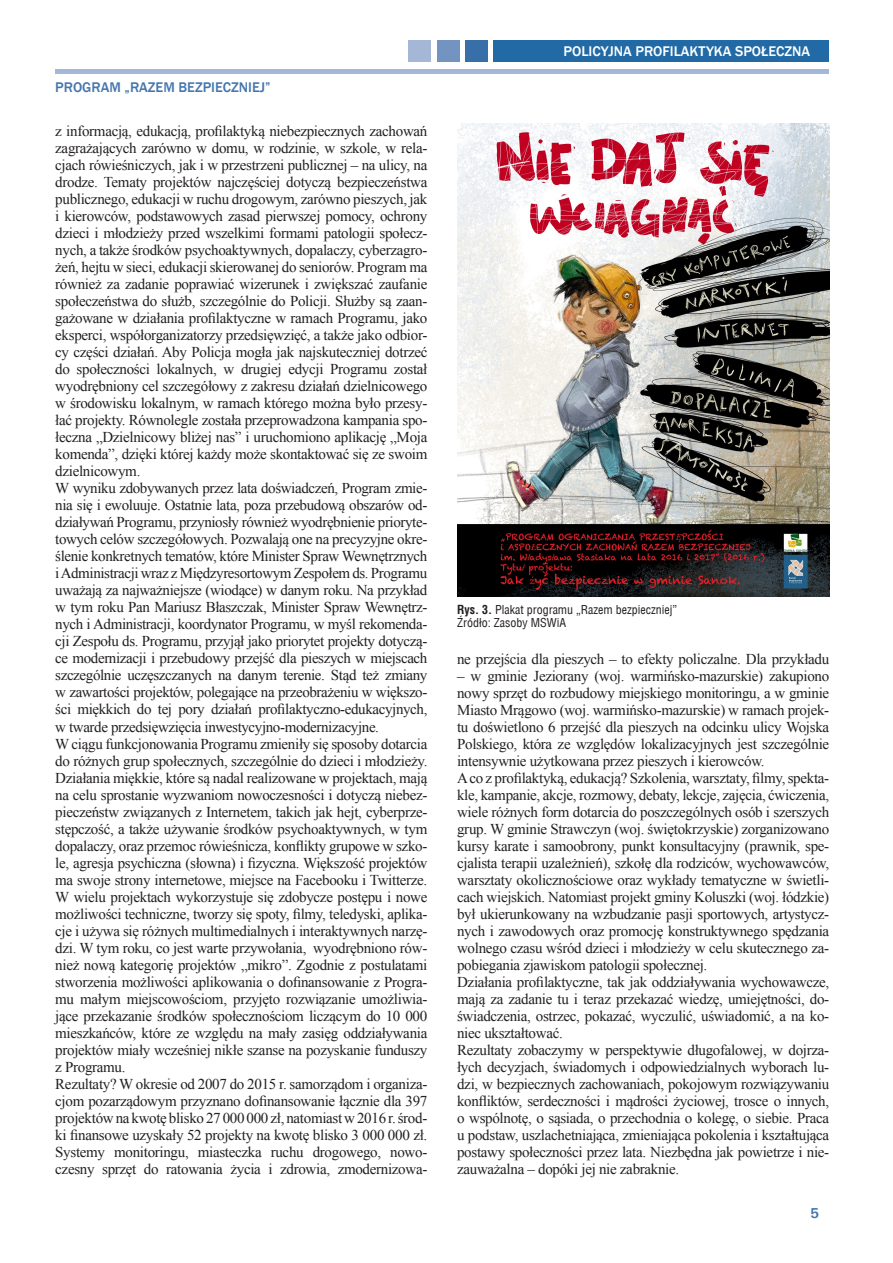
<style>
.page{position:relative;width:893px;height:1263px;background:#fff}
.page>*{position:absolute;margin:0;border:0;box-sizing:border-box;transform-origin:0 0}
.t1{font:15px/17px "Times New Roman";letter-spacing:-.02em;color:#231f20}
.t2{font:500 14.4px "Franklin Gothic";color:#fff}
.t3{font:500 14.4px "Franklin Gothic";color:#4476ae}
.t4{font:700 14.4px "Univers";color:#4476ae}
.t5{font:12px/13.5px "Switzerland Condensed";color:#231f20}
.s1{font-weight:700}
</style>
<div class="page">
<hr style="left:55px;top:70px;width:774px;height:4px;background:#a4b7d7">
<div style="left:493px;top:41px;width:336px;height:21px;background:#216aa5"></div>
<div style="left:465px;top:41px;width:23px;height:21px;background:#386fa9"></div>
<div style="left:437px;top:41px;width:22px;height:21px;background:#7393c1"></div>
<div style="left:408px;top:41px;width:23px;height:21px;background:#a4b7d7"></div>
<img style="left:457px;top:123px;width:372px;height:473px">
<p class="t3" style="left:55px;top:78px;width:217px">PROGRAM „RAZEM BEZPIECZNIEJ”</p>
<p class="t1" style="left:55px;top:122px;width:374px">z informacją, edukacją, profilaktyką niebezpiecznych zachowań zagrażających zarówno w domu, w rodzinie, w szkole, w rela&shy;cjach rówieśniczych, jak i w przestrzeni publicznej – na ulicy, na drodze. Tematy projektów najczęściej dotyczą bezpieczeństwa publicznego, edukacji w ruchu drogowym, zarówno pieszych, jak i kierowców, podstawowych zasad pierwszej pomocy, ochrony dzieci i młodzieży przed wszelkimi formami patologii społecz&shy;nych, a także środków psychoaktywnych, dopalaczy, cyberzagro&shy;żeń, hejtu w sieci, edukacji skierowanej do seniorów. Program ma również za zadanie poprawiać wizerunek i zwiększać zaufanie społeczeństwa do służb, szczególnie do Policji. Służby są zaan&shy;gażowane w działania profilaktyczne w ramach Programu, jako eksperci, współorganizatorzy przedsięwzięć, a także jako odbior&shy;cy części działań. Aby Policja mogła jak najskuteczniej dotrzeć do społeczności lokalnych, w drugiej edycji Programu został wyodrębniony cel szczegółowy z zakresu działań dzielnicowego w środowisku lokalnym, w ramach którego można było przesy&shy;łać projekty. Równolegle została przeprowadzona kampania spo&shy;łeczna „Dzielnicowy bliżej nas” i uruchomiono aplikację „Moja komenda”, dzięki której każdy może skontaktować się ze swoim dzielnicowym.<br>W wyniku zdobywanych przez lata doświadczeń, Program zmie&shy;nia się i ewoluuje. Ostatnie lata, poza przebudową obszarów od&shy;działywań Programu, przyniosły również wyodrębnienie prioryte&shy;towych celów szczegółowych. Pozwalają one na precyzyjne okre&shy;ślenie konkretnych tematów, które Minister Spraw Wewnętrznych i Administracji wraz z Międzyresortowym Zespołem ds. Programu uważają za najważniejsze (wiodące) w danym roku. Na przykład w tym roku Pan Mariusz Błaszczak, Minister Spraw Wewnętrz&shy;nych i Administracji, koordynator Programu, w myśl rekomenda&shy;cji Zespołu ds. Programu, przyjął jako priorytet projekty dotyczą&shy;ce modernizacji i przebudowy przejść dla pieszych w miejscach szczególnie uczęszczanych na danym terenie. Stąd też zmiany w zawartości projektów, polegające na przeobrażeniu w większo&shy;ści miękkich do tej pory działań profilaktyczno-edukacyjnych, w twarde przedsięwzięcia inwestycyjno-modernizacyjne.<br>W ciągu funkcjonowania Programu zmieniły się sposoby dotarcia do różnych grup społecznych, szczególnie do dzieci i młodzieży.<br>Działania miękkie, które są nadal realizowane w projektach, mają na celu sprostanie wyzwaniom nowoczesności i dotyczą niebez&shy;pieczeństw związanych z Internetem, takich jak hejt, cyberprze&shy;stępczość, a także używanie środków psychoaktywnych, w tym dopalaczy, oraz przemoc rówieśnicza, konflikty grupowe w szko&shy;le, agresja psychiczna (słowna) i fizyczna. Większość projektów ma swoje strony internetowe, miejsce na Facebooku i Twitterze.<br>W wielu projektach wykorzystuje się zdobycze postępu i nowe możliwości techniczne, tworzy się spoty, filmy, teledyski, aplika&shy;cje i używa się różnych multimedialnych i interaktywnych narzę&shy;dzi. W tym roku, co jest warte przywołania, wyodrębniono rów&shy;nież nową kategorię projektów „mikro”. Zgodnie z postulatami stworzenia możliwości aplikowania o dofinansowanie z Progra&shy;mu małym miejscowościom, przyjęto rozwiązanie umożliwia&shy;jące przekazanie środków społecznościom liczącym do 10 000 mieszkańców, które ze względu na mały zasięg oddziaływania projektów miały wcześniej nikłe szanse na pozyskanie funduszy z Programu.<br>Rezultaty? W okresie od 2007 do 2015 r. samorządom i organiza&shy;cjom pozarządowym przyznano dofinansowanie łącznie dla 397 projektów na kwotę blisko 27 000 000 zł, natomiast w 2016 r. środ&shy;ki finansowe uzyskały 52 projekty na kwotę blisko 3 000 000 zł.<br>Systemy monitoringu, miasteczka ruchu drogowego, nowo&shy;czesny sprzęt do ratowania życia i zdrowia, zmodernizowa-</p>
<p class="t2" style="left:563px;top:43px;width:248px">POLICYJNA PROFILAKTYKA SPOŁECZNA</p>
<p class="t5" style="left:457px;top:603px;width:222px"><span class="s1">Rys. 3.</span> Plakat programu „Razem bezpieczniej”<br>Źródło: Zasoby MSWiA</p>
<p class="t1" style="left:457px;top:650px;width:374px">ne przejścia dla pieszych – to efekty policzalne. Dla przykładu</p>
<p class="t1" style="left:457px;top:667px;width:374px">– w gminie Jeziorany (woj. warmińsko-mazurskie) zakupiono nowy sprzęt do rozbudowy miejskiego monitoringu, a w gminie Miasto Mrągowo (woj. warmińsko-mazurskie) w ramach projek&shy;tu doświetlono 6 przejść dla pieszych na odcinku ulicy Wojska Polskiego, która ze względów lokalizacyjnych jest szczególnie intensywnie użytkowana przez pieszych i kierowców.<br>A co z profilaktyką, edukacją? Szkolenia, warsztaty, filmy, spekta&shy;kle, kampanie, akcje, rozmowy, debaty, lekcje, zajęcia, ćwiczenia, wiele różnych form dotarcia do poszczególnych osób i szerszych grup. W gminie Strawczyn (woj. świętokrzyskie) zorganizowano kursy karate i samoobrony, punkt konsultacyjny (prawnik, spe&shy;cjalista terapii uzależnień), szkołę dla rodziców, wychowawców, warsztaty okolicznościowe oraz wykłady tematyczne w świetli&shy;cach wiejskich. Natomiast projekt gminy Koluszki (woj. łódzkie) był ukierunkowany na wzbudzanie pasji sportowych, artystycz&shy;nych i zawodowych oraz promocję konstruktywnego spędzania wolnego czasu wśród dzieci i młodzieży w celu skutecznego za&shy;pobiegania zjawiskom patologii społecznej.<br>Działania profilaktyczne, tak jak oddziaływania wychowawcze, mają za zadanie tu i teraz przekazać wiedzę, umiejętności, do&shy;świadczenia, ostrzec, pokazać, wyczulić, uświadomić, a na ko&shy;niec ukształtować.<br>Rezultaty zobaczymy w perspektywie długofalowej, w dojrza&shy;łych decyzjach, świadomych i odpowiedzialnych wyborach lu&shy;dzi, w bezpiecznych zachowaniach, pokojowym rozwiązywaniu konfliktów, serdeczności i mądrości życiowej, trosce o innych, o wspólnotę, o sąsiada, o przechodnia o kolegę, o siebie. Praca u podstaw, uszlachetniająca, zmieniająca pokolenia i kształtująca postawy społeczności przez lata. Niezbędna jak powietrze i nie&shy;zauważalna – dopóki jej nie zabraknie.</p>
<p class="t4" style="left:810px;top:1204px;width:11px">5</p>
</div>
